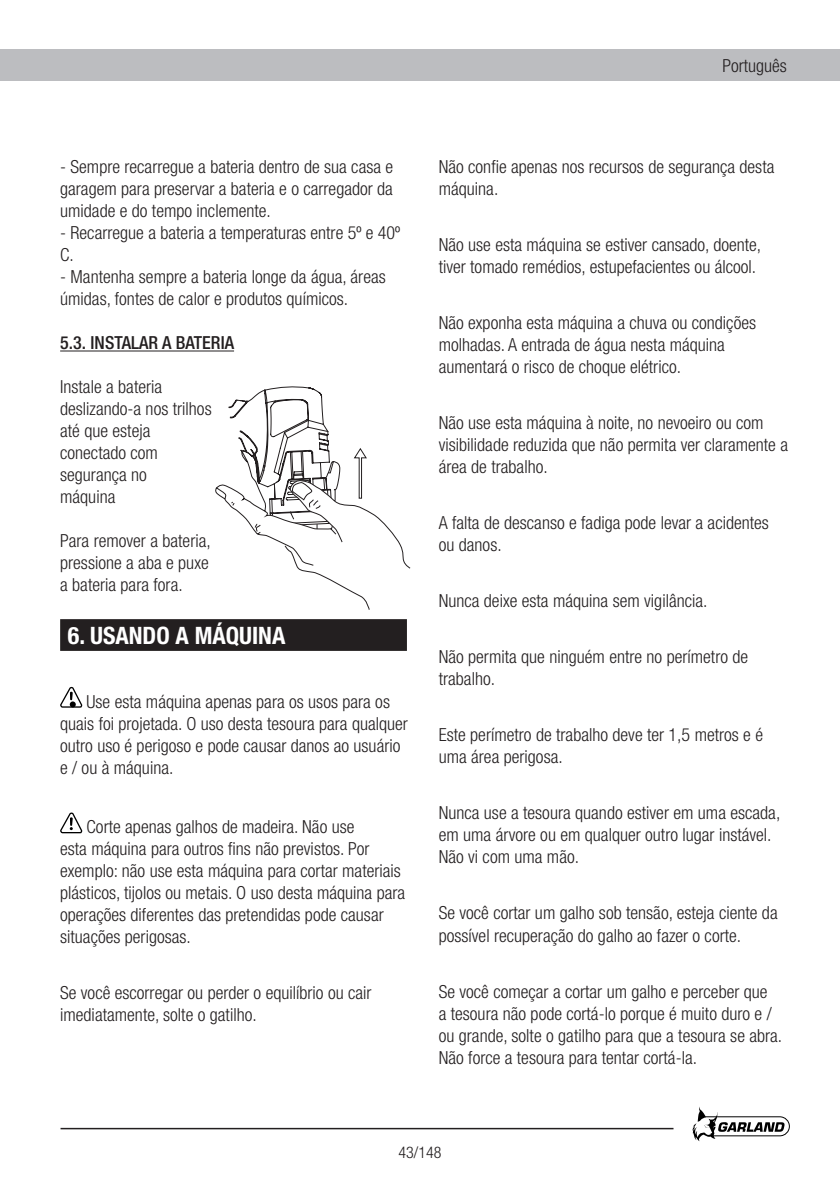
<style>
.page{position:relative;width:840px;height:1191px;background:#fff}
.page>*{position:absolute;margin:0;border:0;box-sizing:border-box;transform-origin:0 0}
.t1{font:700 condensed 24px "Helvetica Neue";color:#fff}
.t2{font:300 condensed 18px/22px "Helvetica Neue";color:#231f20}
.t3{font:500 condensed 18px "Helvetica Neue";color:#231f20}
.t4{font:300 condensed 16px "Helvetica Neue";color:#231f20}
</style>
<div class="page">
<div style="left:0;top:50px;width:839px;height:31px;background:#bcbdc0"></div>
<svg style="left:692px;top:1107px;width:97px;height:34px"></svg>
<hr style="left:60px;top:1127px;width:613px;height:2px;background:#231f20">
<hr style="left:60px;top:350px;width:174px;height:1px;background:#231f20">
<div style="left:61px;top:620px;width:344px;height:30px;background:#231f20"></div>
<div style="left:60px;top:619px;width:346px;height:32px;border:2px solid #231f20"></div>
<svg style="left:60px;top:687px;width:23px;height:21px"></svg>
<svg style="left:60px;top:813px;width:23px;height:21px"></svg>
<svg style="left:215px;top:386px;width:196px;height:224px"></svg>
<p class="t2" style="left:722px;top:55px;width:66px">Português</p>
<p class="t2" style="left:60px;top:156px;width:334px;text-align:justify">- Sempre recarregue a bateria dentro de sua casa e garagem para preservar a bateria e o carregador da umidade e do tempo inclemente.</p>
<p class="t2" style="left:60px;top:222px;width:341px">- Recarregue a bateria a temperaturas entre 5º e 40º<br>C.</p>
<p class="t2" style="left:60px;top:266px;width:327px">- Mantenha sempre a bateria longe da água, áreas úmidas, fontes de calor e produtos químicos.</p>
<p class="t3" style="left:60px;top:332px;width:175px">5.3. INSTALAR A BATERIA</p>
<p class="t2" style="left:60px;top:376px;width:153px">Instale a bateria deslizando-a nos trilhos até que esteja conectado com segurança no<br>máquina</p>
<p class="t2" style="left:60px;top:529px;width:152px;text-align:justify">Para remover a bateria, pressione a aba e puxe a bateria para fora.</p>
<h1 class="t1" style="left:68px;top:621px;width:219px">6. USANDO A MÁQUINA</h1>
<p class="t2" style="left:60px;top:690px;width:349px;text-indent:26px">Use esta máquina apenas para os usos para os quais foi projetada. O uso desta tesoura para qualquer outro uso é perigoso e pode causar danos ao usuário e / ou à máquina.</p>
<p class="t2" style="left:60px;top:815px;width:346px;text-indent:26px">Corte apenas galhos de madeira. Não use<br>esta máquina para outros fins não previstos. Por exemplo: não use esta máquina para cortar materiais plásticos, tijolos ou metais. O uso desta máquina para operações diferentes das pretendidas pode causar situações perigosas.</p>
<p class="t2" style="left:60px;top:981px;width:313px">Se você escorregar ou perder o equilíbrio ou cair imediatamente, solte o gatilho.</p>
<p class="t2" style="left:438px;top:156px;width:337px">Não confie apenas nos recursos de segurança desta máquina.</p>
<p class="t2" style="left:438px;top:234px;width:324px">Não use esta máquina se estiver cansado, doente, tiver tomado remédios, estupefacientes ou álcool.</p>
<p class="t2" style="left:438px;top:312px;width:319px">Não exponha esta máquina a chuva ou condições molhadas. A entrada de água nesta máquina aumentará o risco de choque elétrico.</p>
<p class="t2" style="left:438px;top:412px;width:350px">Não use esta máquina à noite, no nevoeiro ou com visibilidade reduzida que não permita ver claramente a área de trabalho.</p>
<p class="t2" style="left:438px;top:512px;width:331px">A falta de descanso e fadiga pode levar a acidentes ou danos.</p>
<p class="t2" style="left:438px;top:590px;width:270px">Nunca deixe esta máquina sem vigilância.</p>
<p class="t2" style="left:438px;top:646px;width:311px">Não permita que ninguém entre no perímetro de trabalho.</p>
<p class="t2" style="left:438px;top:724px;width:325px">Este perímetro de trabalho deve ter 1,5 metros e é uma área perigosa.</p>
<p class="t2" style="left:438px;top:802px;width:343px">Nunca use a tesoura quando estiver em uma escada, em uma árvore ou em qualquer outro lugar instável.<br>Não vi com uma mão.</p>
<p class="t2" style="left:438px;top:902px;width:340px">Se você cortar um galho sob tensão, esteja ciente da possível recuperação do galho ao fazer o corte.</p>
<p class="t2" style="left:438px;top:980px;width:345px">Se você começar a cortar um galho e perceber que<br>a tesoura não pode cortá-lo porque é muito duro e / ou grande, solte o gatilho para que a tesoura se abra.<br>Não force a tesoura para tentar cortá-la.</p>
<p class="t4" style="left:398px;top:1143px;width:45px">43/148</p>
</div>
